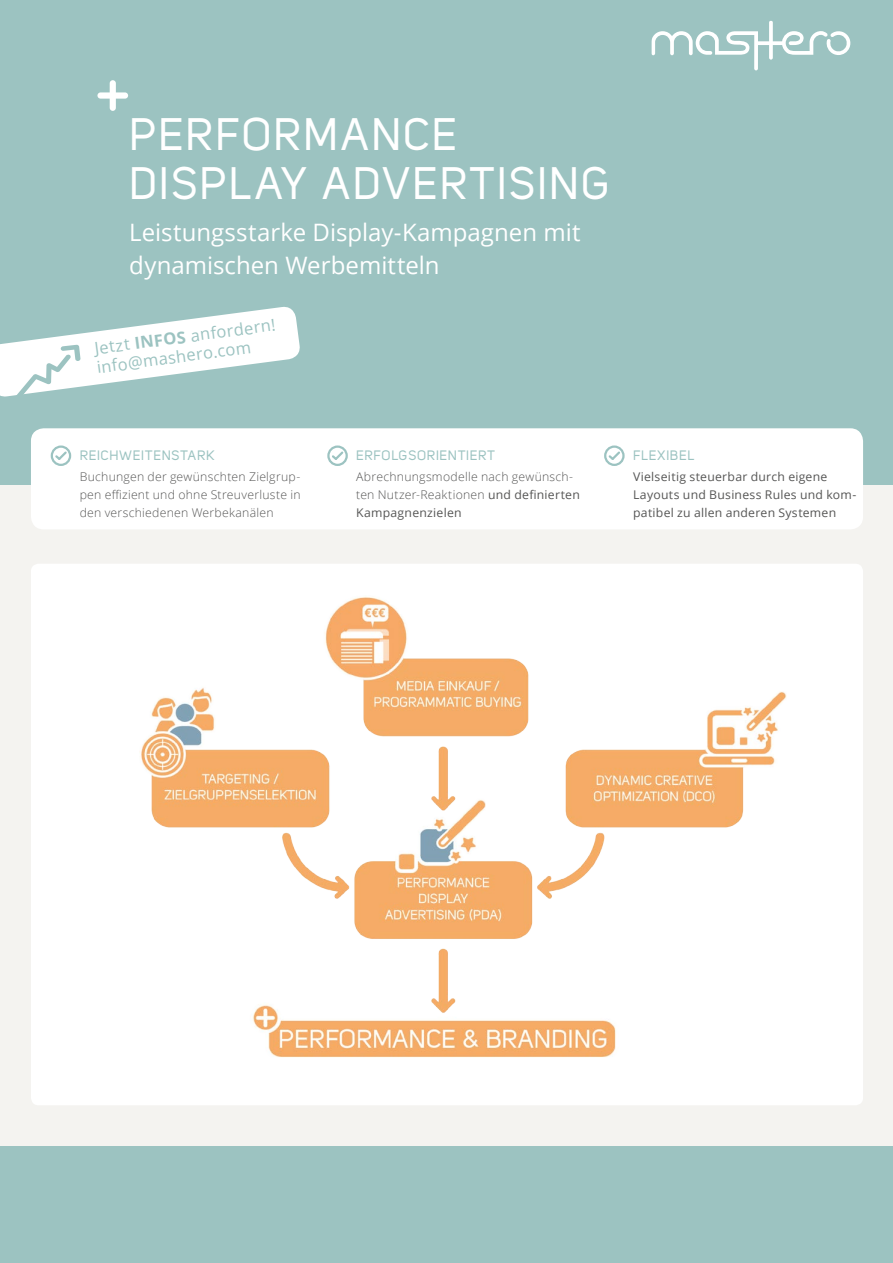
<style>
.page{position:relative;width:893px;height:1263px;background:#fff}
.page>*{position:absolute;margin:0;border:0;box-sizing:border-box;transform-origin:0 0}
.t1{font:45px/49.5px "Uni Sans Regular";letter-spacing:.05em;color:#fff}
.t2{font:24px/33px "Open Sans";color:#fff}
.t3{font:16.5px/18.8px "Open Sans";color:#9cc3c1}
.t4{font:13.5px "Uni Sans Regular";letter-spacing:.055em;color:#9cc3c1}
.t5{font:300 12px/18px "Open Sans";letter-spacing:.02em;color:#565655;text-align:justify}
.t6{font:12px/18px "Open Sans";letter-spacing:.02em;color:#565655}
.s1{font-weight:700}
.s2{font-weight:400}
</style>
<div class="page">
<div style="left:0;top:426px;width:893px;height:825px;background:#f4f3f0"></div>
<div style="left:0;top:0;width:893px;height:485px;background:#9cc3c1"></div>
<div style="left:0;top:1147px;width:893px;height:116px;background:#9cc3c1"></div>
<div style="left:31px;top:564px;width:832px;height:541px;background:#fff;border-radius:8px"></div>
<img style="left:141px;top:597px;width:645px;height:461px">
<svg style="left:97px;top:80px;width:31px;height:31px"></svg>
<svg style="left:651px;top:21px;width:200px;height:50px"></svg>
<svg style="left:0;top:307px;width:300px;height:90px"></svg>
<div style="left:31px;top:428px;width:832px;height:101px;background:#fff;border-radius:13px"></div>
<div style="left:51px;top:445px;width:20px;height:21px;border:2px solid #9cc3c1;border-radius:50%"></div>
<svg style="left:53px;top:449px;width:16px;height:13px"></svg>
<div style="left:327px;top:445px;width:21px;height:21px;border:2px solid #9cc3c1;border-radius:50%"></div>
<svg style="left:330px;top:449px;width:15px;height:13px"></svg>
<div style="left:604px;top:445px;width:21px;height:21px;border:2px solid #9cc3c1;border-radius:50%"></div>
<svg style="left:607px;top:449px;width:15px;height:13px"></svg>
<h1 class="t1" style="left:129px;top:109px;width:483px">PERFORMANCE<br>DISPLAY ADVERTISING</h1>
<h2 class="t2" style="left:129px;top:216px;width:453px">Leistungsstarke Display-Kampagnen mit dynamischen Werbemitteln</h2>
<h3 class="t3" style="left:93px;top:340px;width:184px;rotate:-8deg">Jetzt <span class="s1">INFOS</span> anfordern! info@mashero.com</h3>
<p class="t4" style="left:80px;top:447px;width:136px">REICHWEITENSTARK</p>
<p class="t5" style="left:80px;top:467px;width:222px">Buchungen der gewünschten Zielgrup&shy;pen effizient und ohne Streuverluste in den verschiedenen Werbekanälen</p>
<p class="t4" style="left:356px;top:447px;width:140px">ERFOLGSORIENTIERT</p>
<p class="t5" style="left:356px;top:467px;width:225px;text-align:left">Abrechnungsmodelle nach gewünsch&shy;ten Nutzer-Reaktionen <span class="s2">und definierten<br>Kampagnenzielen</span></p>
<p class="t4" style="left:633px;top:447px;width:62px">FLEXIBEL</p>
<p class="t6" style="left:633px;top:467px;width:225px">Vielseitig steuerbar durch eigene<br>Layouts und Business Rules und kom&shy;patibel zu allen anderen Systemen</p>
</div>
